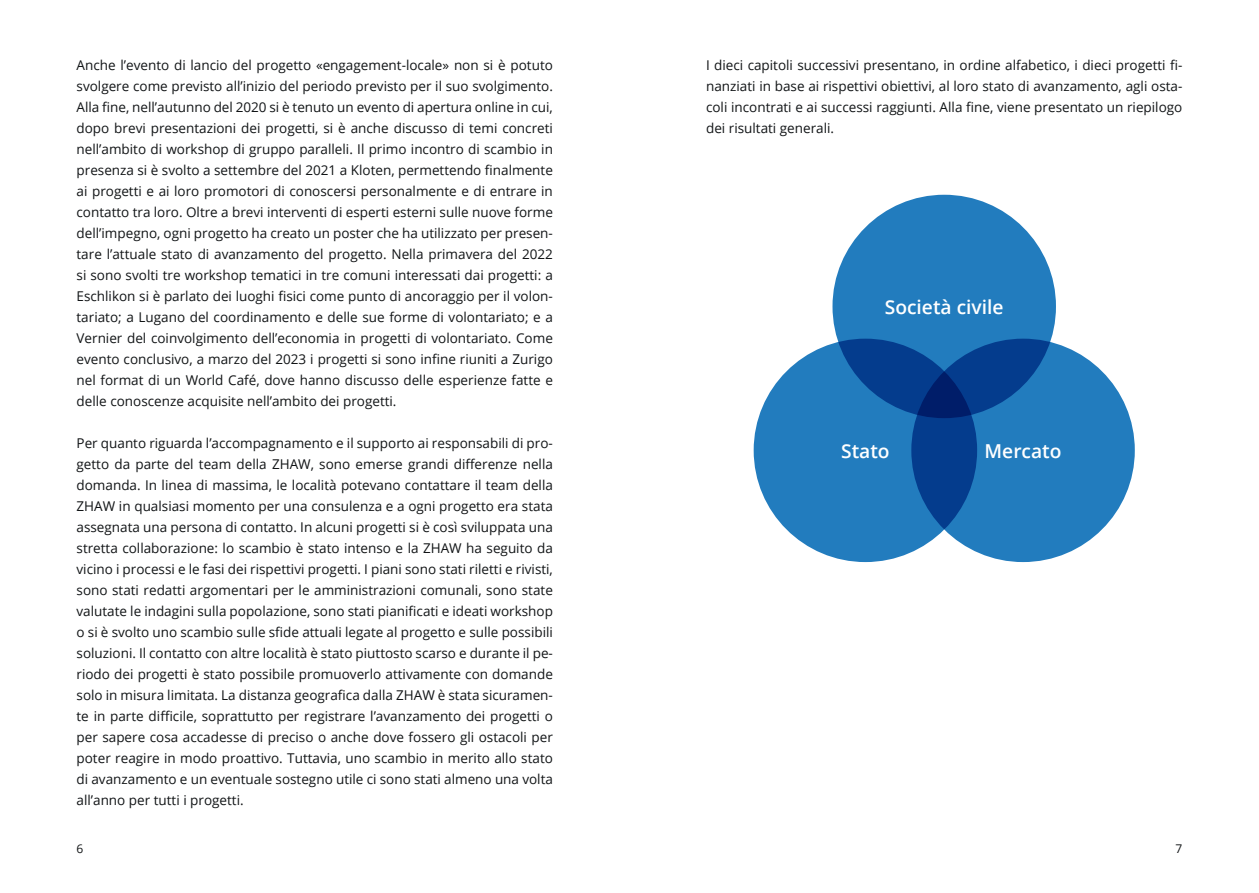
<style>
.page{position:relative;width:1259px;height:893px;background:#fff}
.page>*{position:absolute;margin:0;border:0;box-sizing:border-box;transform-origin:0 0}
.t1{font:600 19.2px "Open Sans";color:#fff}
.t2{font:13.5px/21px "Open Sans";color:#111416;text-align:justify}
.t3{font:12px "Open Sans";color:#111416}
</style>
<div class="page">
<div style="left:832px;top:195px;width:224px;height:223px;background:#227cbe;border-radius:50%"></div>
<svg style="left:753px;top:339px;width:224px;height:223px;background:#1e73b7"></svg>
<svg style="left:911px;top:339px;width:223px;height:223px;background:#1867ad"></svg>
<p class="t2" style="left:77px;top:54px;width:478px">Anche l’evento di lancio del progetto «engagement-locale» non si è potuto svolgere come previsto all’inizio del periodo previsto per il suo svolgimento.<br>Alla fine, nell’autunno del 2020 si è tenuto un evento di apertura online in cui, dopo brevi presentazioni dei progetti, si è anche discusso di temi concreti nell’ambito di workshop di gruppo paralleli. Il primo incontro di scambio in presenza si è svolto a settembre del 2021 a Kloten, permettendo finalmente ai progetti e ai loro promotori di conoscersi personalmente e di entrare in contatto tra loro. Oltre a brevi interventi di esperti esterni sulle nuove forme dell’impegno, ogni progetto ha creato un poster che ha utilizzato per presen&shy;tare l’attuale stato di avanzamento del progetto. Nella primavera del 2022 si sono svolti tre workshop tematici in tre comuni interessati dai progetti: a Eschlikon si è parlato dei luoghi fisici come punto di ancoraggio per il volon&shy;tariato; a Lugano del coordinamento e delle sue forme di volontariato; e a Vernier del coinvolgimento dell’economia in progetti di volontariato. Come evento conclusivo, a marzo del 2023 i progetti si sono infine riuniti a Zurigo nel format di un World Café, dove hanno discusso delle esperienze fatte e delle conoscenze acquisite nell’ambito dei progetti.</p>
<p class="t2" style="left:77px;top:432px;width:478px">Per quanto riguarda l’accompagnamento e il supporto ai responsabili di pro&shy;getto da parte del team della ZHAW, sono emerse grandi differenze nella domanda. In linea di massima, le località potevano contattare il team della ZHAW in qualsiasi momento per una consulenza e a ogni progetto era stata assegnata una persona di contatto. In alcuni progetti si è così sviluppata una stretta collaborazione: lo scambio è stato intenso e la ZHAW ha seguito da vicino i processi e le fasi dei rispettivi progetti. I piani sono stati riletti e rivisti, sono stati redatti argomentari per le amministrazioni comunali, sono state valutate le indagini sulla popolazione, sono stati pianificati e ideati workshop o si è svolto uno scambio sulle sfide attuali legate al progetto e sulle possibili soluzioni. Il contatto con altre località è stato piuttosto scarso e durante il pe&shy;riodo dei progetti è stato possibile promuoverlo attivamente con domande solo in misura limitata. La distanza geografica dalla ZHAW è stata sicuramen&shy;te in parte difficile, soprattutto per registrare l’avanzamento dei progetti o per sapere cosa accadesse di preciso o anche dove fossero gli ostacoli per poter reagire in modo proattivo. Tuttavia, uno scambio in merito allo stato di avanzamento e un eventuale sostegno utile ci sono stati almeno una volta all’anno per tutti i progetti.</p>
<p class="t2" style="left:706px;top:54px;width:478px">I dieci capitoli successivi presentano, in ordine alfabetico, i dieci progetti fi&shy;nanziati in base ai rispettivi obiettivi, al loro stato di avanzamento, agli osta&shy;coli incontrati e ai successi raggiunti. Alla fine, viene presentato un riepilogo dei risultati generali.</p>
<h1 class="t1" style="left:885px;top:294px;width:120px">Società civile</h1>
<h1 class="t1" style="left:841px;top:438px;width:50px">Stato</h1>
<h1 class="t1" style="left:984px;top:438px;width:78px">Mercato</h1>
<p class="t3" style="left:77px;top:841px;width:8px">6</p>
<p class="t3" style="left:1175px;top:841px;width:8px">7</p>
</div>
